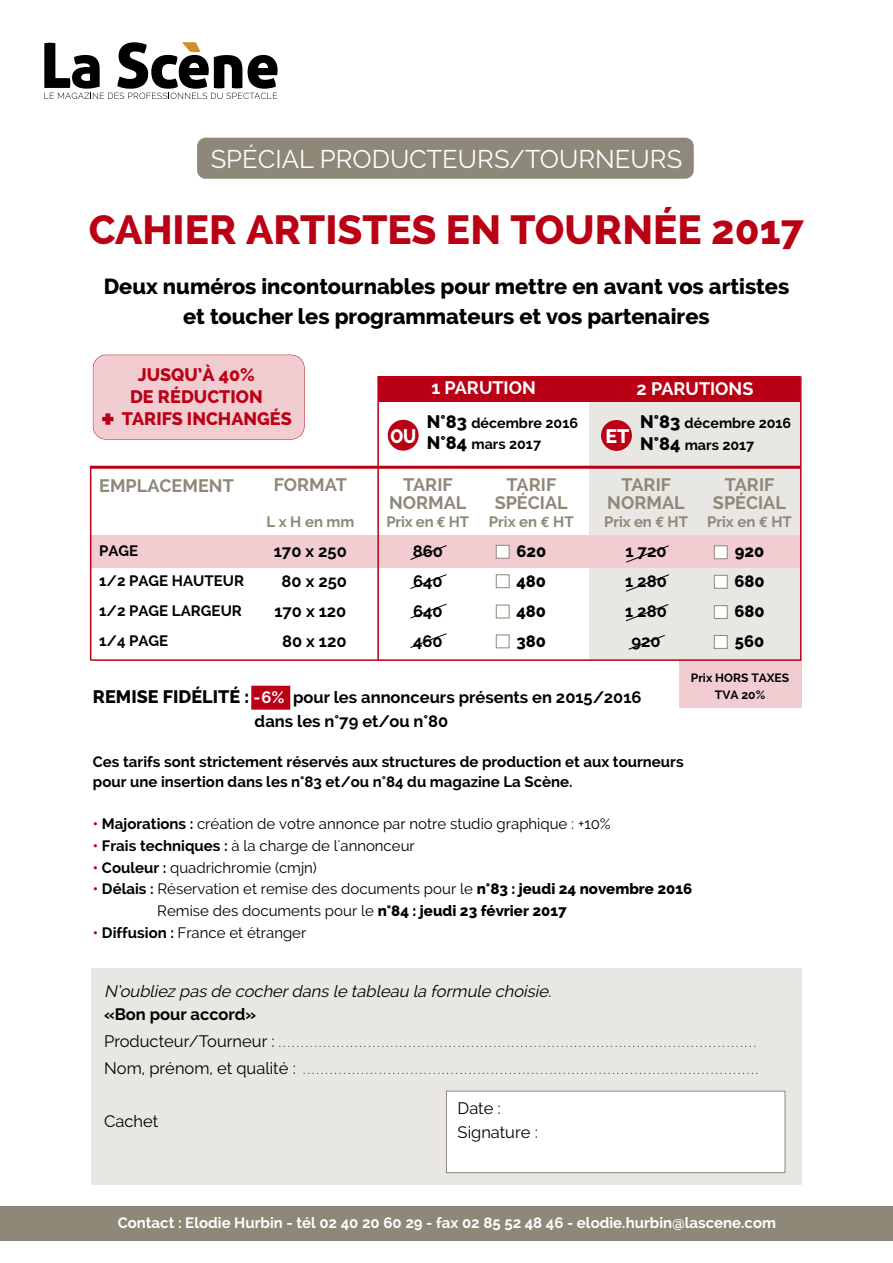
<style>
.page{position:relative;width:893px;height:1263px;background:#fff}
.page>*{position:absolute;margin:0;border:0;box-sizing:border-box;transform-origin:0 0}
.t1{font:800 40.5px "Raleway";color:#ba0015}
.t2{font:25.5px "Raleway";color:#fff}
.t3{font:800 21.75px/30px "Raleway";color:#000;text-align:center}
.t4{font:800 19.5px "Raleway";color:#fff}
.t5{font:700 18px/18px "Raleway";color:#8d8877;text-align:center}
.t6{font:800 18px/22.2px "Raleway";color:#ba0015;text-align:center}
.t7{font:700 18px "Raleway";color:#fff}
.t8{font:700 16.5px/30px "Raleway";color:#000;text-align:center}
.t9{font:italic 16.5px "Raleway";color:#000}
.t10{font:800 16.5px/30px "Raleway";color:#000;text-align:justify}
.t11{font:16.5px/23.7px "Raleway";color:#000}
.t12{font:15px/21.8px "Raleway";color:#000}
.t13{font:700 15px/30px "Raleway";color:#000}
.t14{font:700 15px "Raleway";color:#fff}
.t15{font:700 15px "Raleway";color:#8d8877}
.t16{font:700 15px "Raleway";letter-spacing:.24em;color:#8d8877}
.t17{font:700 14.25px/21.6px "Raleway";color:#000}
.t18{font:12px "Raleway";color:#000}
.t19{font:700 12px/16.5px "Raleway";color:#000;text-align:center}
.s1{font-size:33.75px}
.s2{font-weight:800;font-size:18px}
.s3{font-family:"Euro Mono"}
.s4{color:#fff}
.s5{font-weight:700;color:#ba0015}
.s6{font-weight:700}
.s7{font-weight:800}
.s8{font-size:16.5px}
</style>
<div class="page">
<div style="left:251px;top:686px;width:39px;height:24px;background:#ba0015"></div>
<div style="left:679px;top:660px;width:122px;height:48px;background:#f1ccd0"></div>
<div style="left:589px;top:401px;width:212px;height:258px;background:#e8e7e4"></div>
<div style="left:91px;top:535px;width:710px;height:33px;background:#f1ccd0"></div>
<div style="left:91px;top:968px;width:710px;height:217px;background:#e8e7e4"></div>
<div style="left:0;top:1206px;width:893px;height:35px;background:#8d8877"></div>
<div style="left:197px;top:138px;width:497px;height:41px;background:#8d8877;border-radius:9px"></div>
<hr style="left:91px;top:659px;width:710px;height:2px;background:#ba0015">
<hr style="left:377px;top:376px;width:2px;height:284px;background:#ba0015">
<hr style="left:90px;top:466px;width:1px;height:194px;background:#ba0015">
<hr style="left:800px;top:376px;width:1px;height:285px;background:#ba0015">
<hr style="left:91px;top:466px;width:710px;height:3px;background:#ba0015">
<svg style="left:410px;top:545px;width:37px;height:15px"></svg>
<svg style="left:410px;top:574px;width:37px;height:15px"></svg>
<svg style="left:410px;top:603px;width:37px;height:16px"></svg>
<svg style="left:410px;top:633px;width:37px;height:15px"></svg>
<svg style="left:626px;top:545px;width:43px;height:18px"></svg>
<svg style="left:626px;top:574px;width:43px;height:18px"></svg>
<svg style="left:625px;top:604px;width:44px;height:18px"></svg>
<svg style="left:628px;top:635px;width:37px;height:15px"></svg>
<div style="left:93px;top:355px;width:211px;height:84px;background:#f1ccd0;border-radius:13px"></div>
<div style="left:93px;top:355px;width:212px;height:84px;border:1px solid #ba0015;border-radius:13px"></div>
<div style="left:378px;top:376px;width:422px;height:25px;background:#ba0015"></div>
<div style="left:497px;top:546px;width:12px;height:12px;background:#fff"></div>
<div style="left:496px;top:545px;width:13px;height:14px;border:1px solid #8d8877"></div>
<div style="left:496px;top:574px;width:13px;height:14px;border:1px solid #8d8877"></div>
<div style="left:496px;top:605px;width:13px;height:13px;border:1px solid #8d8877"></div>
<div style="left:496px;top:634px;width:13px;height:14px;border:1px solid #8d8877"></div>
<div style="left:715px;top:546px;width:12px;height:12px;background:#fff"></div>
<div style="left:714px;top:545px;width:14px;height:14px;border:1px solid #8d8877"></div>
<div style="left:715px;top:576px;width:12px;height:12px;background:#fff"></div>
<div style="left:714px;top:575px;width:14px;height:14px;border:1px solid #8d8877"></div>
<div style="left:715px;top:606px;width:12px;height:12px;background:#fff"></div>
<div style="left:714px;top:605px;width:14px;height:14px;border:1px solid #8d8877"></div>
<div style="left:715px;top:636px;width:12px;height:12px;background:#fff"></div>
<div style="left:714px;top:635px;width:14px;height:14px;border:1px solid #8d8877"></div>
<div style="left:447px;top:1091px;width:338px;height:81px;background:#fff"></div>
<div style="left:446px;top:1091px;width:339px;height:82px;border:1px solid #8d8877"></div>
<div style="left:601px;top:420px;width:31px;height:31px;background:#ba0015;border-radius:50%"></div>
<div style="left:388px;top:420px;width:31px;height:31px;background:#ba0015;border-radius:50%"></div>
<svg style="left:44px;top:42px;width:234px;height:57px"></svg>
<h2 class="t2" style="left:211px;top:150px;width:473px">SPÉCIAL PRODUCTEURS/TOURNEURS</h2>
<h1 class="t1" style="left:89px;top:215px;width:717px">CAHIER ARTISTES EN TOURNÉE 2017</h1>
<h3 class="t3" style="left:104px;top:273px;width:687px">Deux numéros incontournables pour mettre en avant vos artistes et toucher les programmateurs et vos partenaires</h3>
<p class="t6" style="left:101px;top:365px;width:192px">JUSQU’À 40%<br>DE RÉDUCTION<br><span class="s1">+</span> TARIFS INCHANGÉS</p>
<p class="t7" style="left:431px;top:381px;width:106px">1 PARUTION</p>
<p class="t7" style="left:637px;top:382px;width:118px">2 PARUTIONS</p>
<p class="t17" style="left:391px;top:413px;width:189px;text-indent:36px"><span class="s2">N°83</span> décembre 2016<br><sup>OU</sup> <span class="s2">N°84</span> mars 2017</p>
<h3 class="t4" style="left:605px;top:429px;width:25px">ET</h3>
<p class="t17" style="left:640px;top:413px;width:153px"><span class="s2">N°83</span> décembre 2016<br><span class="s2">N°84</span> mars 2017</p>
<p class="t5" style="left:495px;top:477px;width:75px">TARIF<br>SPÉCIAL</p>
<p class="t15" style="left:489px;top:516px;width:86px">Prix en <span class="s3">€</span> HT</p>
<p class="t10" style="left:516px;top:537px;width:31px">620<br>480<br>480<br>380</p>
<p class="t8" style="left:255px;top:687px;width:388px;line-height:23.7px;text-align:left;text-indent:-162px"><span class="s2">REMISE FIDÉLITÉ :</span> <span class="s4">-6%</span> pour les annonceurs présents en 2015/2016 dans les n°79 et/ou n°80</p>
<p class="t13" style="left:93px;top:753px;width:592px;line-height:19.5px">Ces tarifs sont strictement réservés aux structures de production et aux tourneurs pour une insertion dans les n°83 et/ou n°84 du magazine La Scène.</p>
<p class="t12" style="left:93px;top:814px;width:519px"><span class="s5">•</span> <span class="s6">Majorations :</span> création de votre annonce par notre studio graphique : +10%</p>
<p class="t12" style="left:93px;top:836px;width:323px"><span class="s5">•</span> <span class="s6">Frais techniques :</span> à la charge de l'annonceur</p>
<p class="t12" style="left:93px;top:858px;width:226px"><span class="s5">•</span> <span class="s6">Couleur :</span> quadrichromie (cmjn)</p>
<p class="t12" style="left:157px;top:879px;width:537px;text-indent:-64px"><span class="s5">•</span> <span class="s6">Délais :</span> Réservation et remise des documents pour le <span class="s7">n°83 : jeudi 24 novembre 2016<br></span>Remise des documents pour le <span class="s7">n°84 : jeudi 23 février 2017</span></p>
<p class="t12" style="left:93px;top:923px;width:215px"><span class="s5">•</span> <span class="s6">Diffusion :</span> France et étranger</p>
<p class="t5" style="left:713px;top:477px;width:75px">TARIF<br>SPÉCIAL</p>
<p class="t15" style="left:707px;top:516px;width:86px">Prix en <span class="s3">€</span> HT</p>
<p class="t10" style="left:734px;top:538px;width:32px">920<br>680<br>680<br>560</p>
<p class="t5" style="left:274px;top:477px;width:75px">FORMAT</p>
<p class="t16" style="left:266px;top:516px;width:90px">LxHenmm</p>
<p class="t8" style="left:274px;top:538px;width:75px">170 x 250<br>80 x 250<br>170 x 120<br>80 x 120</p>
<p class="t5" style="left:389px;top:477px;width:79px">TARIF<br>NORMAL</p>
<p class="t15" style="left:386px;top:516px;width:84px">Prix en <span class="s3">€</span> HT</p>
<p class="t8" style="left:413px;top:538px;width:32px;text-align:justify">860<br>640<br>640<br>460</p>
<p class="t5" style="left:607px;top:477px;width:79px">TARIF<br>NORMAL</p>
<p class="t15" style="left:604px;top:516px;width:85px">Prix en <span class="s3">€</span> HT</p>
<p class="t8" style="left:625px;top:538px;width:43px">1 720<br>1 280<br>1 280<br>920</p>
<p class="t5" style="left:99px;top:478px;width:136px">EMPLACEMENT</p>
<p class="t13" style="left:99px;top:537px;width:146px">PAGE<br>1/2 PAGE HAUTEUR<br>1/2 PAGE LARGEUR<br>1/4 PAGE</p>
<p class="t19" style="left:691px;top:671px;width:100px">Prix HORS TAXES<br>TVA 20%</p>
<p class="t9" style="left:104px;top:984px;width:452px">N’oubliez pas de cocher dans le tableau la formule choisie.</p>
<p class="t8" style="left:104px;top:1001px;width:154px">«Bon pour accord»</p>
<p class="t18" style="left:104px;top:1038px;width:654px"><span class="s8">Producteur/Tourneur:</span> ...........................................................................................................</p>
<p class="t18" style="left:104px;top:1065px;width:656px"><span class="s8">Nom,prénom,etqualité:</span> ......................................................................................................</p>
<p class="t11" style="left:104px;top:1111px;width:56px">Cachet</p>
<p class="t11" style="left:458px;top:1098px;width:82px">Date :<br>Signature :</p>
<p class="t14" style="left:118px;top:1217px;width:660px">Contact : Elodie Hurbin - tél 02 40 20 60 29 - fax 02 85 52 48 46 - elodie.hurbin@lascene.com</p>
</div>
